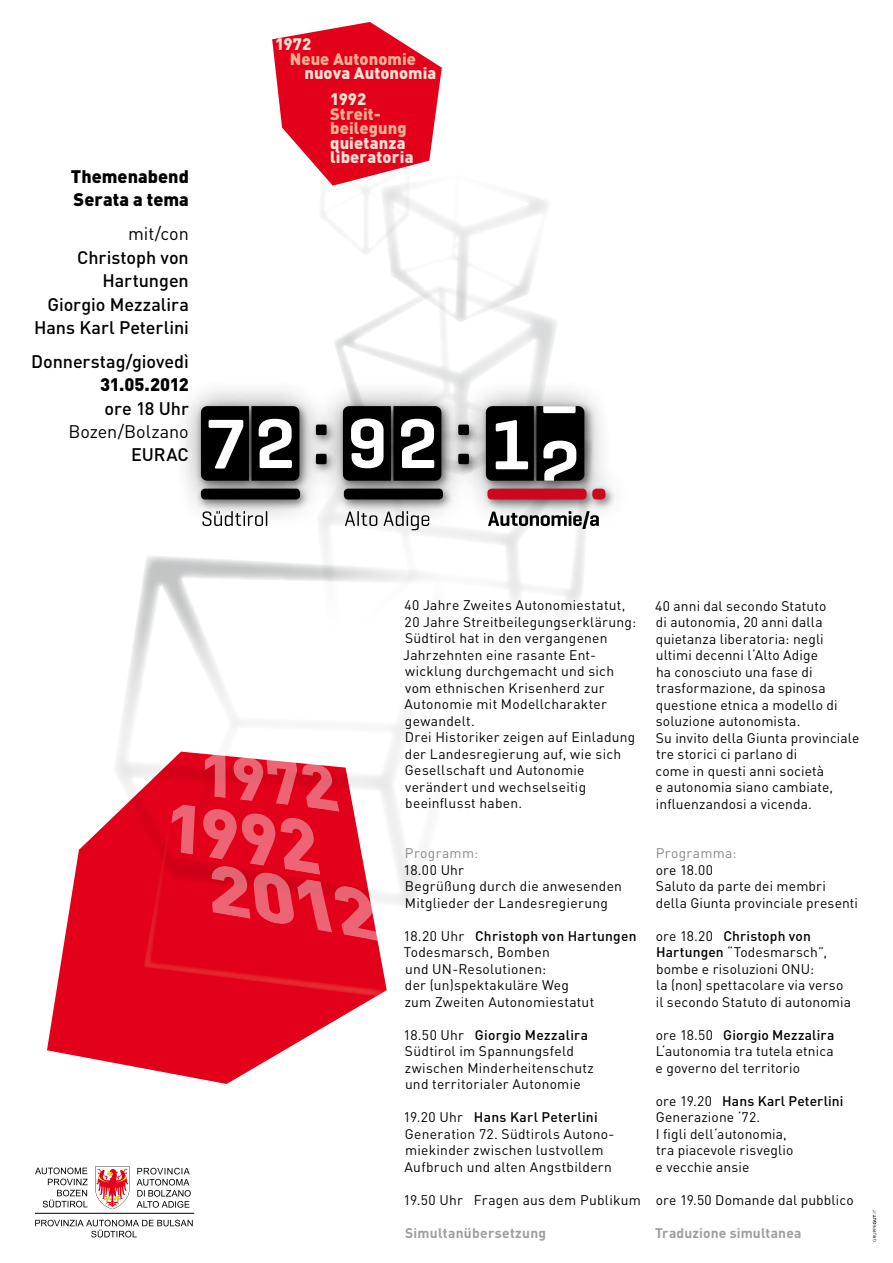
<style>
.page{position:relative;width:893px;height:1263px;background:#fff}
.page>*{position:absolute;margin:0;border:0;box-sizing:border-box;transform-origin:0 0}
.t1{font:500 18px/23.4px "DIN";letter-spacing:-.005em;color:#000;text-align:right}
.t2{font:900 18px/23.4px "DIN";color:#000}
.t3{font:18px "DIN";letter-spacing:-.005em;color:#000}
.t4{font:900 16.5px/25.7px "DIN";letter-spacing:.005em;color:#fce3d6}
.t5{font:900 16.5px/14.5px "DIN";letter-spacing:.005em;color:#f5b093}
.t6{font:13.8px/16.5px "DIN";letter-spacing:.015em;color:#000}
.t7{font:700 13.8px "DIN";letter-spacing:.02em;color:#9c9e9f}
.t8{font:13.8px "DIN";letter-spacing:.025em;color:#87888a}
.s1{font-weight:500}
</style>
<div class="page">
<svg style="left:47px;top:817px;width:328px;height:267px;fill:#e2001a"></svg>
<svg style="left:113px;top:556px;width:309px;height:353px"></svg>
<svg style="left:316px;top:526px;width:270px;height:162px"></svg>
<svg style="left:873px;top:1210px;width:3px;height:32px"></svg>
<div style="left:171px;top:377px;width:459px;height:149px;background:#000;opacity:.45"></div>
<svg style="left:201px;top:22px;width:384px;height:459px"></svg>
<div style="left:201px;top:489px;width:99px;height:10px;background:#000;border-radius:4px"></div>
<div style="left:344px;top:489px;width:99px;height:10px;background:#000;border-radius:4px"></div>
<div style="left:487px;top:489px;width:100px;height:10px;background:#cd071e;border-radius:4px"></div>
<div style="left:592px;top:489px;width:13px;height:10px;background:#cd071e;border-radius:4px"></div>
<svg style="left:345px;top:511px;width:84px;height:19px"></svg>
<svg style="left:488px;top:511px;width:111px;height:18px"></svg>
<svg style="left:202px;top:511px;width:65px;height:15px"></svg>
<svg style="left:95px;top:1166px;width:34px;height:43px"></svg>
<svg style="left:35px;top:1167px;width:53px;height:40px"></svg>
<svg style="left:35px;top:1220px;width:158px;height:17px"></svg>
<svg style="left:137px;top:1168px;width:54px;height:40px"></svg>
<hr style="left:35px;top:1213px;width:159px;height:1px;background:#000">
<svg style="left:143px;top:752px;width:244px;height:245px;background:#e53146"></svg>
<h1 class="t2" style="left:71px;top:164px;width:119px">Themenabend<br>Serata a tema</h1>
<h1 class="t3" style="left:128px;top:223px;width:62px">mit/con</h1>
<h1 class="t1" style="left:34px;top:245px;width:156px">Christoph von<br>Hartungen<br>Giorgio Mezzalira<br>Hans Karl Peterlini</h1>
<h1 class="t1" style="left:31px;top:349px;width:159px">Donnerstag/giovedì</h1>
<h1 class="t2" style="left:100px;top:372px;width:90px">31.05.2012</h1>
<h1 class="t1" style="left:105px;top:396px;width:86px">ore 18 Uhr</h1>
<h1 class="t3" style="left:69px;top:420px;width:122px">Bozen/Bolzano</h1>
<h1 class="t1" style="left:131px;top:443px;width:59px">EURAC</h1>
<p class="t4" style="left:275px;top:30px;width:38px">1972</p>
<p class="t5" style="left:290px;top:50px;width:128px">Neue Autonomie</p>
<p class="t4" style="left:330px;top:60px;width:108px;text-indent:-26px">nuova Autonomia<br>1992</p>
<p class="t5" style="left:330px;top:105px;width:78px">Streit&shy;beilegung</p>
<p class="t4" style="left:330px;top:135px;width:85px;line-height:14.5px">quietanza liberatoria</p>
<p class="t6" style="left:403px;top:597px;width:235px">40 Jahre Zweites Autonomiestatut,<br>20 Jahre Streitbeilegungserklärung:<br>Südtirol hat in den vergangenen<br>Jahrzehnten eine rasante Ent&shy;wicklung durchgemacht und sich vom ethnischen Krisenherd zur<br>Autonomie mit Modellcharakter gewandelt.<br>Drei Historiker zeigen auf Einladung der Landesregierung auf, wie sich<br>Gesellschaft und Autonomie verändert und wechselseitig beeinflusst haben.</p>
<p class="t8" style="left:405px;top:844px;width:75px">Programm:</p>
<p class="t6" style="left:403px;top:861px;width:220px">18.00 Uhr<br>Begrüßung durch die anwesenden<br>Mitglieder der Landesregierung</p>
<p class="t6" style="left:403px;top:927px;width:235px">18.20 Uhr <span class="s1">Christoph von Hartungen<br></span>Todesmarsch, Bomben<br>und UN-Resolutionen:<br>der (un)spektakuläre Weg<br>zum Zweiten Autonomiestatut</p>
<p class="t6" style="left:403px;top:1026px;width:192px">18.50 Uhr <span class="s1">Giorgio Mezzalira<br></span>Südtirol im Spannungsfeld zwischen Minderheitenschutz und territorialer Autonomie</p>
<p class="t6" style="left:403px;top:1108px;width:213px">19.20 Uhr <span class="s1">Hans Karl Peterlini<br></span>Generation 72. Südtirols Autono&shy;miekinder zwischen lustvollem<br>Aufbruch und alten Angstbildern</p>
<p class="t6" style="left:403px;top:1191px;width:239px">19.50 Uhr Fragen aus dem Publikum</p>
<p class="t7" style="left:405px;top:1223px;width:143px">Simultanübersetzung</p>
<p class="t6" style="left:655px;top:597px;width:206px">40 anni dal secondo Statuto<br>di autonomia, 20 anni dalla quietanza liberatoria: negli ultimi decenni l‘Alto Adige<br>ha conosciuto una fase di trasformazione, da spinosa questione etnica a modello di soluzione autonomista.<br>Su invito della Giunta provinciale tre storici ci parlano di<br>come in questi anni società<br>e autonomia siano cambiate, influenzandosi a vicenda.</p>
<p class="t8" style="left:656px;top:844px;width:82px">Programma:</p>
<p class="t6" style="left:656px;top:861px;width:204px">ore 18.00<br>Saluto da parte dei membri della Giunta provinciale presenti</p>
<p class="t6" style="left:656px;top:927px;width:197px">ore 18.20 <span class="s1">Christoph von<br>Hartungen</span> “Todesmarsch”, bombe e risoluzioni ONU:<br>la (non) spettacolare via verso il secondo Statuto di autonomia</p>
<p class="t6" style="left:656px;top:1026px;width:180px;text-align:justify">ore 18.50 <span class="s1">Giorgio Mezzalira </span>L‘autonomia tra tutela etnica e governo del territorio</p>
<p class="t6" style="left:656px;top:1092px;width:189px">ore 19.20 <span class="s1">Hans Karl Peterlini<br></span>Generazione ‘72.<br>I figli dell‘autonomia,<br>tra piacevole risveglio<br>e vecchie ansie</p>
<p class="t6" style="left:656px;top:1191px;width:199px">ore 19.50 Domande dal pubblico</p>
<p class="t7" style="left:655px;top:1224px;width:148px">Traduzione simultanea</p>
</div>
